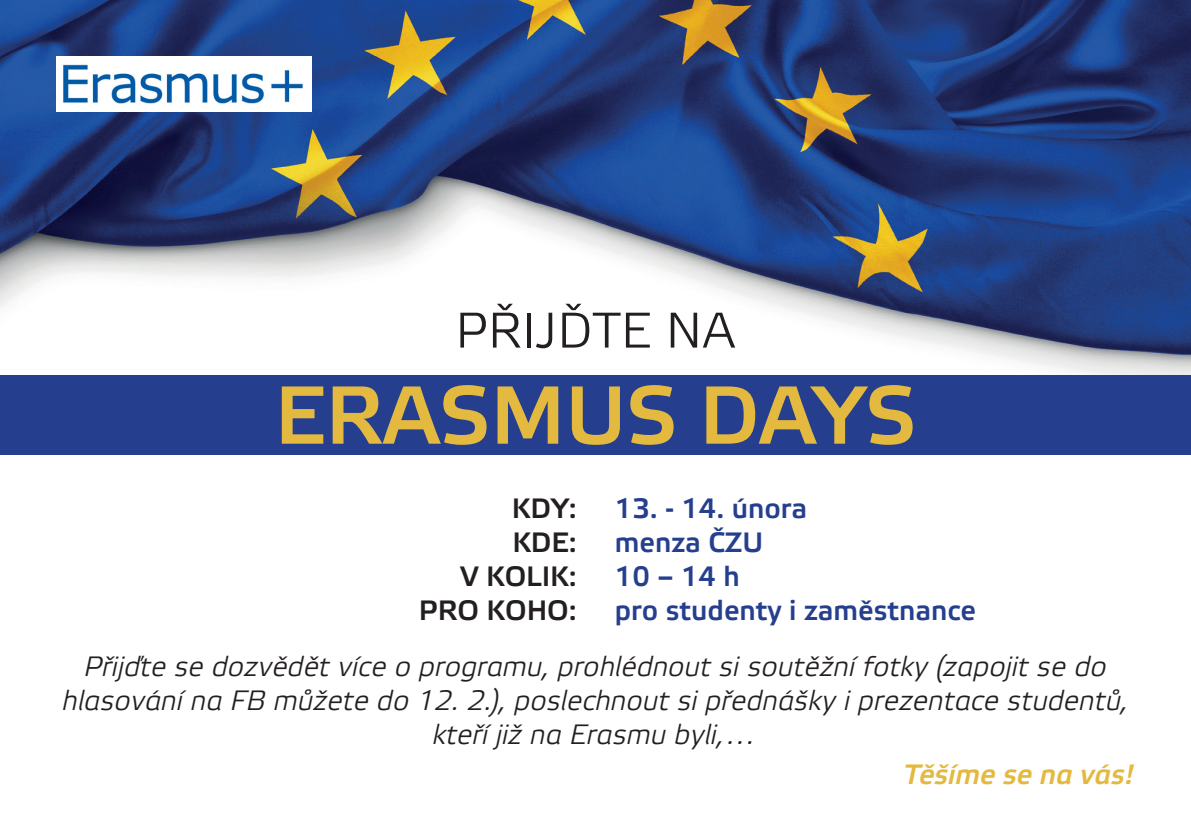
<style>
.page{position:relative;width:1191px;height:840px;background:#fff}
.page>*{position:absolute;margin:0;border:0;box-sizing:border-box;transform-origin:0 0}
.t1{font:500 82px "Etelka";color:#e3b93f}
.t2{font:300 50px "Etelka";color:#231f20}
.t3{font:italic 300 28px/34px "Etelka";color:#231f20;text-align:center}
.t4{font:500 28px "Etelka";color:#253f8e}
.t5{font:500 28px "Etelka";color:#231f20}
.t6{font:italic 500 28px "Etelka";color:#e3b93f}
</style>
<div class="page">
<img style="left:0;top:0;width:1191px;height:455px">
<img style="left:57px;top:57px;width:255px;height:54px">
<div style="left:0;top:375px;width:1191px;height:79px;background:#253f8e"></div>
<h2 class="t2" style="left:455px;top:299px;width:282px">PŘIJĎTE NA</h2>
<h1 class="t1" style="left:274px;top:363px;width:643px">ERASMUS DAYS</h1>
<p class="t5" style="left:512px;top:490px;width:66px">KDY:</p>
<p class="t4" style="left:615px;top:490px;width:194px">13. - 14. února</p>
<p class="t5" style="left:512px;top:524px;width:66px">KDE:</p>
<p class="t4" style="left:615px;top:524px;width:150px">menza ČZU</p>
<p class="t5" style="left:460px;top:558px;width:118px">V KOLIK:</p>
<p class="t4" style="left:615px;top:558px;width:126px">10 – 14 h</p>
<p class="t5" style="left:419px;top:592px;width:159px">PRO KOHO:</p>
<p class="t4" style="left:615px;top:592px;width:363px">pro studenty i zaměstnance</p>
<p class="t3" style="left:62px;top:649px;width:1067px">Přijďte se dozvědět více o programu, prohlédnout si soutěžní fotky (zapojit se do hlasování na FB můžete do 12. 2.), poslechnout si přednášky i prezentace studentů, kteří již na Erasmu byli,…</p>
<p class="t6" style="left:903px;top:757px;width:232px">Těšíme se na vás!</p>
</div>
